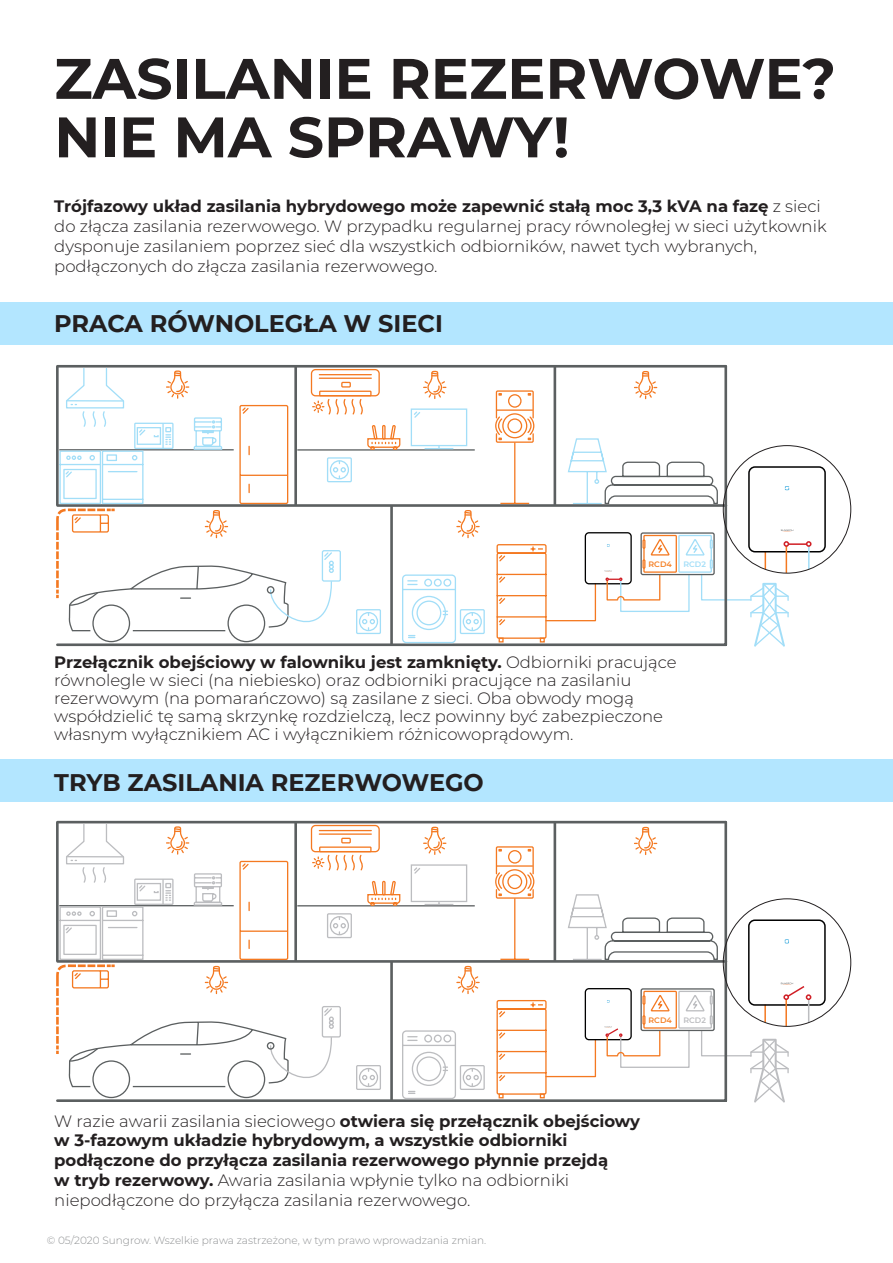
<style>
.page{position:relative;width:893px;height:1263px;background:#fff}
.page>*{position:absolute;margin:0;border:0;box-sizing:border-box;transform-origin:0 0}
.t1{font:700 57px/58.5px "Montserrat";color:#231f20}
.t2{font:700 24px "Montserrat";color:#231f20}
.t3{font:300 16.5px/18px "Montserrat";color:#231f20}
.t4{font:700 16.5px/19.8px "Montserrat";color:#231f20}
.t5{font:300 10.5px "Montserrat";color:#8e9092}
.t6{font:600 7.8px "Montserrat";color:#f57f23}
.t7{font:600 7.8px "Montserrat";color:#bcbdc0}
.t8{font:600 7.8px "Montserrat";color:#a2def8}
.s1{font-weight:700}
.s2{font-weight:300}
</style>
<div class="page">
<hr style="left:724px;top:822px;width:3px;height:279px;background:#5b5f60">
<hr style="left:56px;top:822px;width:3px;height:139px;background:#5b5f60">
<hr style="left:57px;top:821px;width:669px;height:2px;background:#5b5f60">
<hr style="left:724px;top:366px;width:3px;height:279px;background:#5b5f60">
<hr style="left:56px;top:366px;width:3px;height:139px;background:#5b5f60">
<hr style="left:57px;top:365px;width:669px;height:3px;background:#5b5f60">
<div style="left:0;top:759px;width:893px;height:43px;background:#b3e6ff"></div>
<div style="left:0;top:302px;width:893px;height:43px;background:#b3e6ff"></div>
<svg style="left:56px;top:823px;width:795px;height:280px"></svg>
<svg style="left:56px;top:367px;width:795px;height:280px"></svg>
<h1 class="t1" style="left:54px;top:46px;width:783px">ZASILANIE REZERWOWE?<br>NIE MA SPRAWY!</h1>
<p class="t3" style="left:54px;top:196px;width:774px;line-height:19.8px"><span class="s1">Trójfazowy układ zasilania hybrydowego może zapewnić stałą moc 3,3 kVA na fazę</span> z sieci do złącza zasilania rezerwowego. W przypadku regularnej pracy równoległej w sieci użytkownik dysponuje zasilaniem poprzez sieć dla wszystkich odbiorników, nawet tych wybranych, podłączonych do złącza zasilania rezerwowego.</p>
<h2 class="t2" style="left:54px;top:307px;width:390px">PRACA RÓWNOLEGŁA W SIECI</h2>
<p class="t6" style="left:648px;top:559px;width:25px">RCD4</p>
<p class="t8" style="left:683px;top:559px;width:24px">RCD2</p>
<p class="t3" style="left:54px;top:652px;width:624px"><span class="s1">Przełącznik obejściowy w falowniku jest zamknięty.</span> Odbiorniki pracujące równolegle w sieci (na niebiesko) oraz odbiorniki pracujące na zasilaniu rezerwowym (na pomarańczowo) są zasilane z sieci. Oba obwody mogą współdzielić tę samą skrzynkę rozdzielczą, lecz powinny być zabezpieczone własnym wyłącznikiem AC i wyłącznikiem różnicowoprądowym.</p>
<h2 class="t2" style="left:54px;top:765px;width:431px">TRYB ZASILANIA REZERWOWEGO</h2>
<p class="t6" style="left:648px;top:1015px;width:25px">RCD4</p>
<p class="t7" style="left:683px;top:1015px;width:24px">RCD2</p>
<p class="t4" style="left:54px;top:1110px;width:587px"><span class="s2">W razie awarii zasilania sieciowego</span> otwiera się przełącznik obejściowy w 3-fazowym układzie hybrydowym, a wszystkie odbiorniki podłączone do przyłącza zasilania rezerwowego płynnie przejdą<br>w tryb rezerwowy. <span class="s2">Awaria zasilania wpłynie tylko na odbiorniki niepodłączone do przyłącza zasilania rezerwowego.</span></p>
<p class="t5" style="left:47px;top:1233px;width:441px">© 05/2020 Sungrow. Wszelkie prawa zastrzeżone, w tym prawo wprowadzania zmian.</p>
</div>
